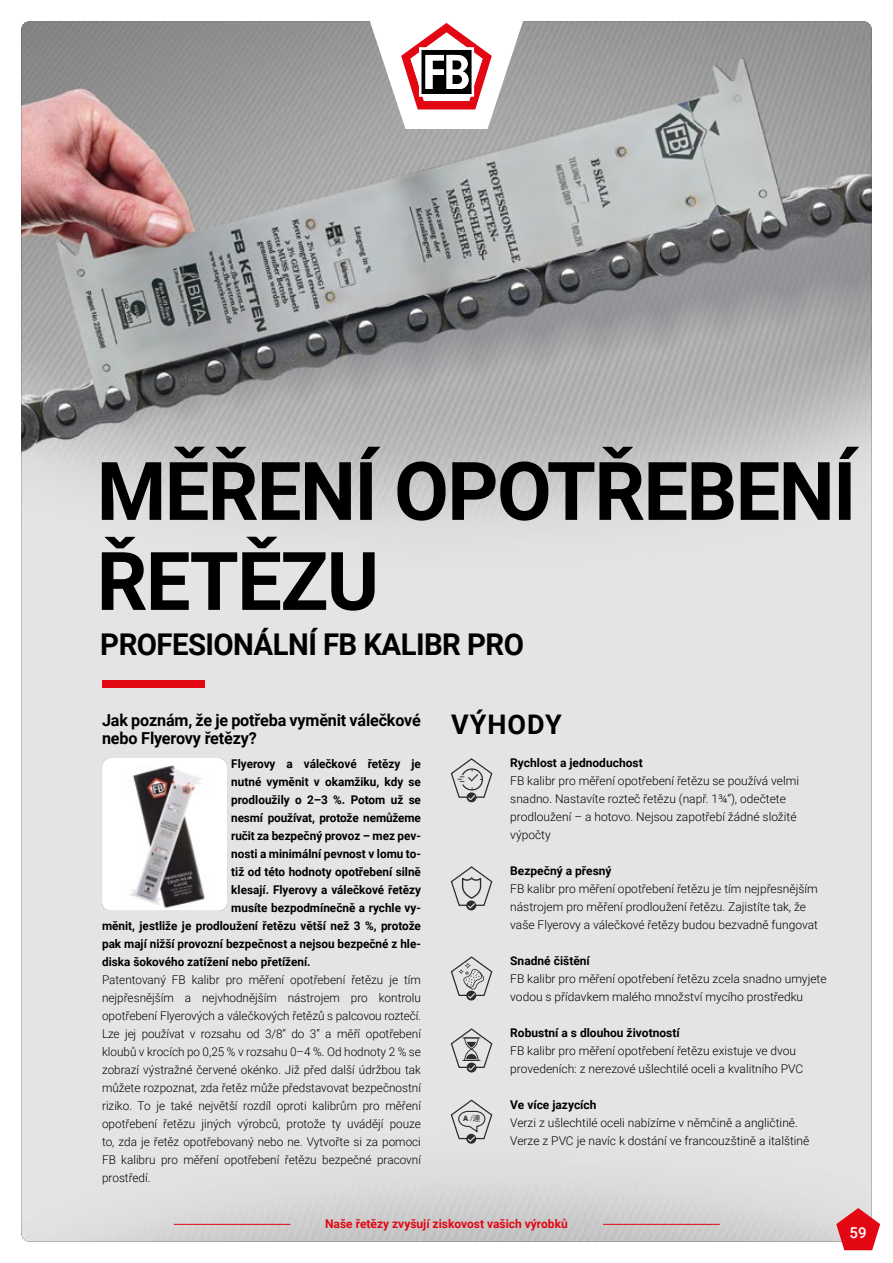
<style>
.page{position:relative;width:893px;height:1263px;background:#fff}
.page>*{position:absolute;margin:0;border:0;box-sizing:border-box;transform-origin:0 0}
.t1{font:700 81px/90px "Roboto";letter-spacing:-.02em;color:#000}
.t2{font:700 30px "Roboto";letter-spacing:-.02em;color:#000}
.t3{font:700 27px "Roboto";letter-spacing:.035em;color:#000}
.t4{font:700 16.5px/18px "Roboto";letter-spacing:-.01em;color:#000}
.t5{font:500 15px "Roboto";color:#fff}
.t6{font:300 12px/18px "Roboto";color:#000}
.t7{font:700 12px "Roboto";color:#000}
.t8{font:700 12px "Roboto";color:#e30613}
.t9{font:900 7.65px "Roboto";color:#000}
.t10{font:500 5.1px "Roboto";color:#000}
.t11{font:4.5px "Myriad Pro";color:#000}
.s1{font-family:"Myriad Pro";font-weight:400}
.s2{font-family:"Hira Maru Pro W4";font-weight:400}
.s3{font-weight:300}
</style>
<div class="page">
<img style="left:21px;top:21px;width:851px;height:1221px">
<hr style="left:174px;top:1224px;width:117px;height:1px;background:#e30613">
<hr style="left:603px;top:1224px;width:117px;height:1px;background:#e30613">
<svg style="left:369px;top:21px;width:155px;height:108px"></svg>
<svg style="left:836px;top:1208px;width:44px;height:42px;background:#e54b54"></svg>
<div style="left:467px;top:792px;width:9px;height:10px;background:#2d2d2d;border-radius:50%"></div>
<svg style="left:450px;top:757px;width:43px;height:44px;background:#c6c6c4"></svg>
<div style="left:466px;top:900px;width:10px;height:10px;background:#2d2d2d;border-radius:50%"></div>
<svg style="left:450px;top:865px;width:43px;height:44px;background:#c7c7c5"></svg>
<div style="left:466px;top:990px;width:10px;height:10px;background:#2d2d2d;border-radius:50%"></div>
<svg style="left:450px;top:955px;width:43px;height:44px;background:#c6c6c4"></svg>
<svg style="left:450px;top:1028px;width:43px;height:49px;background:#c2c2c1"></svg>
<svg style="left:450px;top:1148px;width:43px;height:1px"></svg>
<svg style="left:466px;top:1134px;width:10px;height:10px"></svg>
<svg style="left:450px;top:1098px;width:43px;height:44px;background:#c7c7c6"></svg>
<div style="left:102px;top:680px;width:102px;height:8px;background:#e30613"></div>
<img style="left:102px;top:758px;width:125px;height:153px">
<h1 class="t1" style="left:97px;top:443px;width:761px">MĚŘENÍ OPOTŘEBENÍ<br>ŘETĚZU</h1>
<h2 class="t2" style="left:100px;top:623px;width:425px">PROFESIONÁLNÍ FB KALIBR PRO</h2>
<h3 class="t4" style="left:102px;top:710px;width:320px">Jak poznám, že je potřeba vyměnit válečkové nebo Flyerovy řetězy?</h3>
<p class="t7" style="left:231px;top:755px;width:191px">Flyerovy a válečkové řetězy je</p>
<p class="t7" style="left:231px;top:773px;width:191px">nutné vyměnit v okamžiku, kdy se</p>
<p class="t7" style="left:231px;top:791px;width:191px">prodloužily o 2–3 %. Potom už se</p>
<p class="t7" style="left:231px;top:809px;width:191px">nesmí používat, protože nemůžeme</p>
<p class="t7" style="left:231px;top:827px;width:191px">ručit za bezpečný provoz – mez pev-</p>
<p class="t7" style="left:231px;top:845px;width:191px">nosti a minimální pevnost v lomu to-</p>
<p class="t7" style="left:231px;top:863px;width:191px">tiž od této hodnoty opotřebení silně</p>
<p class="t7" style="left:231px;top:881px;width:191px">klesají. Flyerovy a válečkové řetězy</p>
<p class="t7" style="left:231px;top:899px;width:191px">musíte bezpodmínečně a rychle vy-</p>
<p class="t7" style="left:102px;top:917px;width:320px">měnit, jestliže je prodloužení řetězu větší než 3 %, protože</p>
<p class="t7" style="left:102px;top:935px;width:320px">pak mají nižší provozní bezpečnost a nejsou bezpečné z hle-</p>
<p class="t7" style="left:102px;top:953px;width:210px">diska šokového zatížení nebo přetížení.</p>
<p class="t6" style="left:102px;top:970px;width:320px;text-align:justify">Patentovaný FB kalibr pro měření opotřebení řetězu je tím nejpřesnějším a nejvhodnějším nástrojem pro kontrolu opotřebení Flyerových a válečkových řetězů s palcovou roztečí.<br>Lze jej používat v rozsahu od 3/8“ do 3“ a měří opotřebení kloubů v krocích po 0,25 % v rozsahu 0–4 %. Od hodnoty 2 % se zobrazí výstražné červené okénko. Již před další údržbou tak můžete rozpoznat, zda řetěz může představovat bezpečnostní riziko. To je také největší rozdíl oproti kalibrům pro měření opotřebení řetězu jiných výrobců, protože ty uvádějí pouze to, zda je řetěz opotřebovaný nebo ne. Vytvořte si za pomoci FB kalibru pro měření opotřebení řetězu bezpečné pracovní prostředí.</p>
<h3 class="t3" style="left:451px;top:705px;width:112px">VÝHODY</h3>
<p class="t9" style="left:463px;top:1113px;width:19px">A <span class="s1">/</span><span class="s2">連</span></p>
<p class="t7" style="left:510px;top:754px;width:134px">Rychlost a jednoduchost</p>
<p class="t6" style="left:510px;top:771px;width:290px">FB kalibr pro měření opotřebení řetězu se používá velmi snadno. Nastavíte rozteč řetězu (např. 1¾“), odečtete prodloužení – a hotovo. Nejsou zapotřebí žádné složité výpočty</p>
<p class="t7" style="left:510px;top:862px;width:103px">Bezpečný a přesný</p>
<p class="t6" style="left:510px;top:879px;width:309px">FB kalibr pro měření opotřebení řetězu je tím nejpřesnějším nástrojem pro měření prodloužení řetězu. Zajistíte tak, že vaše Flyerovy a válečkové řetězy budou bezvadně fungovat</p>
<p class="t7" style="left:510px;top:952px;width:81px">Snadné čištění</p>
<p class="t6" style="left:510px;top:969px;width:318px">FB kalibr pro měření opotřebení řetězu zcela snadno umyjete vodou s přídavkem malého množství mycího prostředku</p>
<p class="t7" style="left:510px;top:1024px;width:171px">Robustní a s dlouhou životností</p>
<p class="t6" style="left:510px;top:1041px;width:294px">FB kalibr pro měření opotřebení řetězu existuje ve dvou provedeních: z nerezové ušlechtilé oceli a kvalitního PVC</p>
<p class="t7" style="left:510px;top:1096px;width:88px">Ve více jazycích</p>
<p class="t6" style="left:510px;top:1113px;width:301px">Verzi z ušlechtilé oceli nabízíme v němčině a angličtině.<br>Verze z PVC je navíc k dostání ve francouzštině a italštině</p>
<p class="t9" style="left:522px;top:881px;width:19px">A <span class="s1">/</span><span class="s2">連</span></p>
<p class="t10" style="left:669px;top:977px;width:21px">DIN<span class="s3">/</span> ISO</p>
<p class="t11" style="left:574px;top:1106px;width:20px">ISO 16047</p>
<p class="t10" style="left:610px;top:1122px;width:21px">DIN<span class="s3">/</span> ISO</p>
<p class="t8" style="left:325px;top:1215px;width:244px">Naše řetězy zvyšují ziskovost vašich výrobků</p>
<p class="t5" style="left:849px;top:1222px;width:19px">59</p>
</div>
